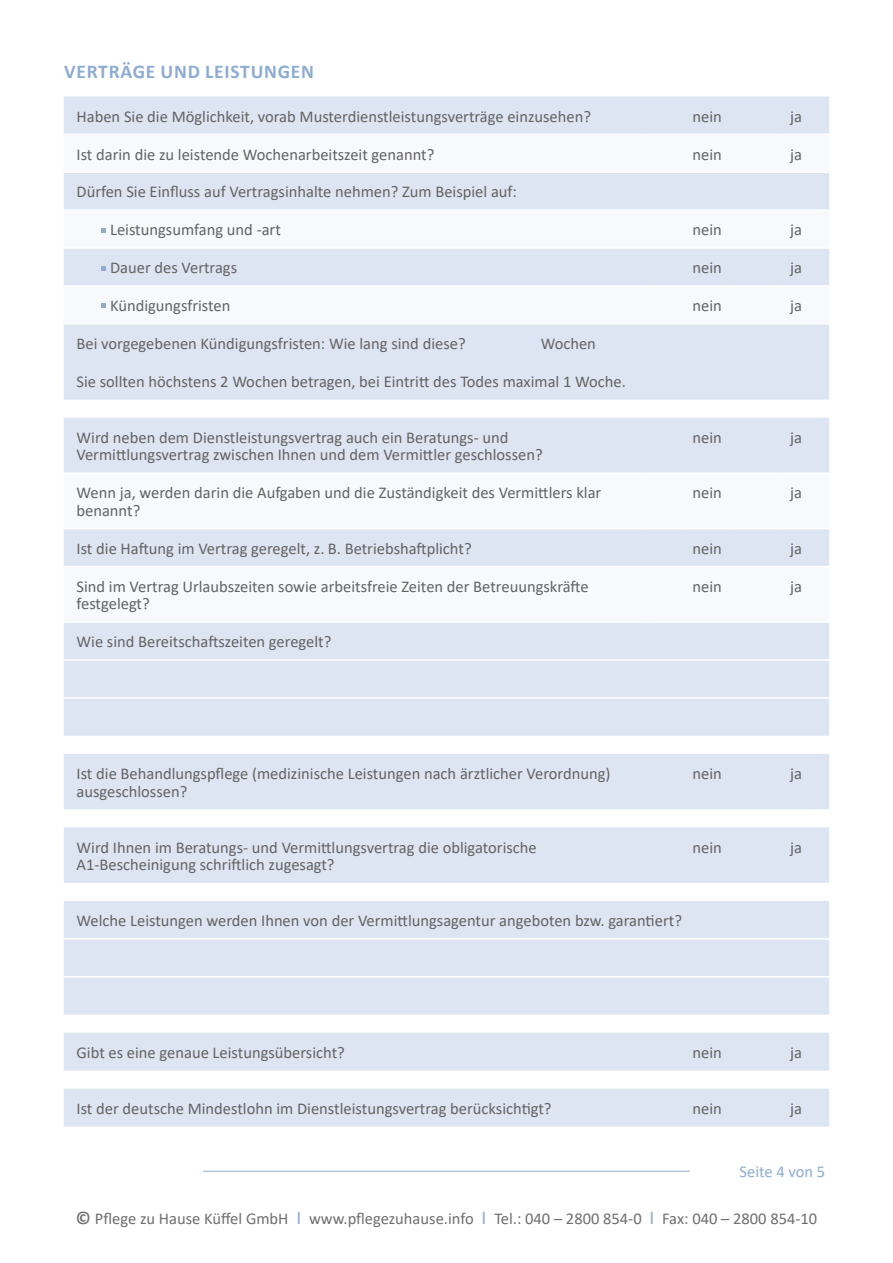
<style>
.page{position:relative;width:893px;height:1263px;background:#fff}
.page>*{position:absolute;margin:0;border:0;box-sizing:border-box;transform-origin:0 0}
.t1{font:700 19.5px "Calibri";letter-spacing:.04em;color:#8dacd2}
.t2{font:16.5px/17.5px "Calibri";color:#646363}
.t3{font:16.5px "Calibri";color:#706f6f}
.t4{font:16.5px "Calibri";color:#8dacd2}
.s1{font-weight:700;font-size:18px}
.s2{font-size:19.5px;color:#8dacd2}
</style>
<div class="page">
<hr style="left:203px;top:1171px;width:487px;height:1px;background:#8dacd2">
<div style="left:64px;top:96px;width:765px;height:304px;background:#dde5f3"></div>
<svg style="left:64px;top:135px;width:765px;height:188px"></svg>
<hr style="left:64px;top:134px;width:581px;height:1px;background:#fff">
<hr style="left:645px;top:134px;width:39px;height:1px;background:#fff">
<hr style="left:684px;top:134px;width:51px;height:1px;background:#fff">
<hr style="left:735px;top:134px;width:42px;height:1px;background:#fff">
<hr style="left:777px;top:134px;width:52px;height:1px;background:#fff">
<hr style="left:64px;top:171px;width:581px;height:2px;background:#fff">
<hr style="left:645px;top:171px;width:39px;height:2px;background:#fff">
<hr style="left:684px;top:171px;width:51px;height:2px;background:#fff">
<hr style="left:735px;top:171px;width:42px;height:2px;background:#fff">
<hr style="left:777px;top:171px;width:52px;height:2px;background:#fff">
<hr style="left:64px;top:209px;width:581px;height:2px;background:#fff">
<hr style="left:645px;top:209px;width:39px;height:2px;background:#fff">
<hr style="left:684px;top:209px;width:51px;height:2px;background:#fff">
<hr style="left:735px;top:209px;width:42px;height:2px;background:#fff">
<hr style="left:777px;top:209px;width:52px;height:2px;background:#fff">
<hr style="left:64px;top:247px;width:581px;height:2px;background:#fff">
<hr style="left:645px;top:247px;width:39px;height:2px;background:#fff">
<hr style="left:684px;top:247px;width:51px;height:2px;background:#fff">
<hr style="left:735px;top:247px;width:42px;height:2px;background:#fff">
<hr style="left:777px;top:247px;width:52px;height:2px;background:#fff">
<hr style="left:64px;top:285px;width:581px;height:2px;background:#fff">
<hr style="left:645px;top:285px;width:39px;height:2px;background:#fff">
<hr style="left:684px;top:285px;width:51px;height:2px;background:#fff">
<hr style="left:735px;top:285px;width:42px;height:2px;background:#fff">
<hr style="left:777px;top:285px;width:52px;height:2px;background:#fff">
<hr style="left:64px;top:323px;width:581px;height:2px;background:#fff">
<hr style="left:645px;top:323px;width:39px;height:2px;background:#fff">
<hr style="left:684px;top:323px;width:51px;height:2px;background:#fff">
<hr style="left:735px;top:323px;width:42px;height:2px;background:#fff">
<hr style="left:777px;top:323px;width:52px;height:2px;background:#fff">
<svg style="left:101px;top:228px;width:4px;height:5px"></svg>
<svg style="left:101px;top:266px;width:4px;height:5px"></svg>
<svg style="left:101px;top:303px;width:4px;height:5px"></svg>
<div style="left:64px;top:418px;width:765px;height:318px;background:#dde5f3"></div>
<svg style="left:64px;top:474px;width:765px;height:147px"></svg>
<hr style="left:64px;top:472px;width:581px;height:2px;background:#fff">
<hr style="left:645px;top:472px;width:39px;height:2px;background:#fff">
<hr style="left:684px;top:472px;width:51px;height:2px;background:#fff">
<hr style="left:735px;top:472px;width:42px;height:2px;background:#fff">
<hr style="left:777px;top:472px;width:52px;height:2px;background:#fff">
<hr style="left:64px;top:528px;width:581px;height:1px;background:#fff">
<hr style="left:645px;top:528px;width:39px;height:1px;background:#fff">
<hr style="left:684px;top:528px;width:51px;height:1px;background:#fff">
<hr style="left:735px;top:528px;width:42px;height:1px;background:#fff">
<hr style="left:777px;top:528px;width:52px;height:1px;background:#fff">
<hr style="left:64px;top:566px;width:581px;height:1px;background:#fff">
<hr style="left:645px;top:566px;width:39px;height:1px;background:#fff">
<hr style="left:684px;top:566px;width:51px;height:1px;background:#fff">
<hr style="left:735px;top:566px;width:42px;height:1px;background:#fff">
<hr style="left:777px;top:566px;width:52px;height:1px;background:#fff">
<hr style="left:64px;top:621px;width:581px;height:2px;background:#fff">
<hr style="left:645px;top:621px;width:39px;height:2px;background:#fff">
<hr style="left:684px;top:621px;width:51px;height:2px;background:#fff">
<hr style="left:735px;top:621px;width:42px;height:2px;background:#fff">
<hr style="left:777px;top:621px;width:52px;height:2px;background:#fff">
<hr style="left:64px;top:659px;width:581px;height:2px;background:#fff">
<hr style="left:645px;top:659px;width:39px;height:2px;background:#fff">
<hr style="left:684px;top:659px;width:51px;height:2px;background:#fff">
<hr style="left:735px;top:659px;width:42px;height:2px;background:#fff">
<hr style="left:777px;top:659px;width:52px;height:2px;background:#fff">
<hr style="left:64px;top:697px;width:581px;height:2px;background:#fff">
<hr style="left:645px;top:697px;width:39px;height:2px;background:#fff">
<hr style="left:684px;top:697px;width:51px;height:2px;background:#fff">
<hr style="left:735px;top:697px;width:42px;height:2px;background:#fff">
<hr style="left:777px;top:697px;width:52px;height:2px;background:#fff">
<div style="left:64px;top:754px;width:765px;height:55px;background:#dde5f3"></div>
<div style="left:64px;top:827px;width:765px;height:56px;background:#dde5f3"></div>
<div style="left:64px;top:1033px;width:765px;height:37px;background:#dde5f3"></div>
<div style="left:64px;top:901px;width:765px;height:113px;background:#dde5f3"></div>
<hr style="left:64px;top:938px;width:765px;height:1px;background:#fff">
<hr style="left:64px;top:976px;width:765px;height:1px;background:#fff">
<div style="left:64px;top:1089px;width:765px;height:37px;background:#dde5f3"></div>
<p class="t1" style="left:64px;top:58px;width:251px">VERTRÄGE UND LEISTUNGEN</p>
<p class="t2" style="left:77px;top:107px;width:516px">Haben Sie die Möglichkeit, vorab Musterdienstleistungsverträge einzusehen?</p>
<p class="t2" style="left:692px;top:107px;width:31px">nein</p>
<p class="t2" style="left:790px;top:107px;width:13px">ja</p>
<p class="t2" style="left:77px;top:145px;width:359px">Ist darin die zu leistende Wochenarbeitszeit genannt?</p>
<p class="t2" style="left:692px;top:145px;width:31px">nein</p>
<p class="t2" style="left:790px;top:145px;width:13px">ja</p>
<p class="t2" style="left:77px;top:183px;width:442px">Dürfen Sie Einfluss auf Vertragsinhalte nehmen? Zum Beispiel auf:</p>
<p class="t2" style="left:110px;top:221px;width:172px">Leistungsumfang und -art</p>
<p class="t2" style="left:692px;top:221px;width:31px">nein</p>
<p class="t2" style="left:790px;top:221px;width:13px">ja</p>
<p class="t2" style="left:110px;top:258px;width:129px">Dauer des Vertrags</p>
<p class="t2" style="left:692px;top:258px;width:31px">nein</p>
<p class="t2" style="left:790px;top:258px;width:13px">ja</p>
<p class="t2" style="left:110px;top:296px;width:122px">Kündigungsfristen</p>
<p class="t2" style="left:692px;top:296px;width:31px">nein</p>
<p class="t2" style="left:790px;top:296px;width:13px">ja</p>
<p class="t2" style="left:77px;top:334px;width:391px">Bei vorgegebenen Kündigungsfristen: Wie lang sind diese?</p>
<p class="t2" style="left:77px;top:372px;width:551px">Sie sollten höchstens 2 Wochen betragen, bei Eintritt des Todes maximal 1 Woche.</p>
<p class="t2" style="left:541px;top:334px;width:57px">Wochen</p>
<p class="t2" style="left:77px;top:428px;width:468px">Wird neben dem Dienstleistungsvertrag auch ein Beratungs- und<br>Vermittlungsvertrag zwischen Ihnen und dem Vermittler geschlossen?</p>
<p class="t2" style="left:692px;top:428px;width:31px">nein</p>
<p class="t2" style="left:790px;top:428px;width:13px">ja</p>
<p class="t2" style="left:77px;top:484px;width:526px">Wenn ja, werden darin die Aufgaben und die Zuständigkeit des Vermittlers klar benannt?</p>
<p class="t2" style="left:692px;top:484px;width:31px">nein</p>
<p class="t2" style="left:790px;top:484px;width:13px">ja</p>
<p class="t2" style="left:77px;top:539px;width:397px">Ist die Haftung im Vertrag geregelt, z. B. Betriebshaftplicht?</p>
<p class="t2" style="left:692px;top:539px;width:31px">nein</p>
<p class="t2" style="left:790px;top:539px;width:13px">ja</p>
<p class="t2" style="left:77px;top:577px;width:514px">Sind im Vertrag Urlaubszeiten sowie arbeitsfreie Zeiten der Betreuungskräfte festgelegt?</p>
<p class="t2" style="left:692px;top:577px;width:31px">nein</p>
<p class="t2" style="left:790px;top:577px;width:13px">ja</p>
<p class="t2" style="left:77px;top:632px;width:256px">Wie sind Bereitschaftszeiten geregelt?</p>
<p class="t2" style="left:77px;top:764px;width:535px">Ist die Behandlungspflege (medizinische Leistungen nach ärztlicher Verordnung) ausgeschlossen?</p>
<p class="t2" style="left:692px;top:764px;width:31px">nein</p>
<p class="t2" style="left:790px;top:764px;width:13px">ja</p>
<p class="t2" style="left:77px;top:838px;width:462px">Wird Ihnen im Beratungs- und Vermittlungsvertrag die obligatorische<br>A1-Bescheinigung schriftlich zugesagt?</p>
<p class="t2" style="left:692px;top:838px;width:31px">nein</p>
<p class="t2" style="left:790px;top:838px;width:13px">ja</p>
<p class="t2" style="left:77px;top:911px;width:607px">Welche Leistungen werden Ihnen von der Vermittlungsagentur angeboten bzw. garantiert?</p>
<p class="t2" style="left:77px;top:1043px;width:270px">Gibt es eine genaue Leistungsübersicht?</p>
<p class="t2" style="left:692px;top:1043px;width:31px">nein</p>
<p class="t2" style="left:790px;top:1043px;width:13px">ja</p>
<p class="t2" style="left:77px;top:1099px;width:476px">Ist der deutsche Mindestlohn im Dienstleistungsvertrag berücksichtigt?</p>
<p class="t2" style="left:692px;top:1099px;width:31px">nein</p>
<p class="t2" style="left:790px;top:1099px;width:13px">ja</p>
<p class="t4" style="left:740px;top:1160px;width:87px">Seite 4 von 5</p>
<p class="t3" style="left:76px;top:1206px;width:743px"><span class="s1">©</span> Pflege zu Hause Küffel GmbH <span class="s2">I</span> www.pflegezuhause.info <span class="s2">I</span> Tel.: 040 – 2800 854-0 <span class="s2">I</span> Fax: 040 – 2800 854-10</p>
</div>
